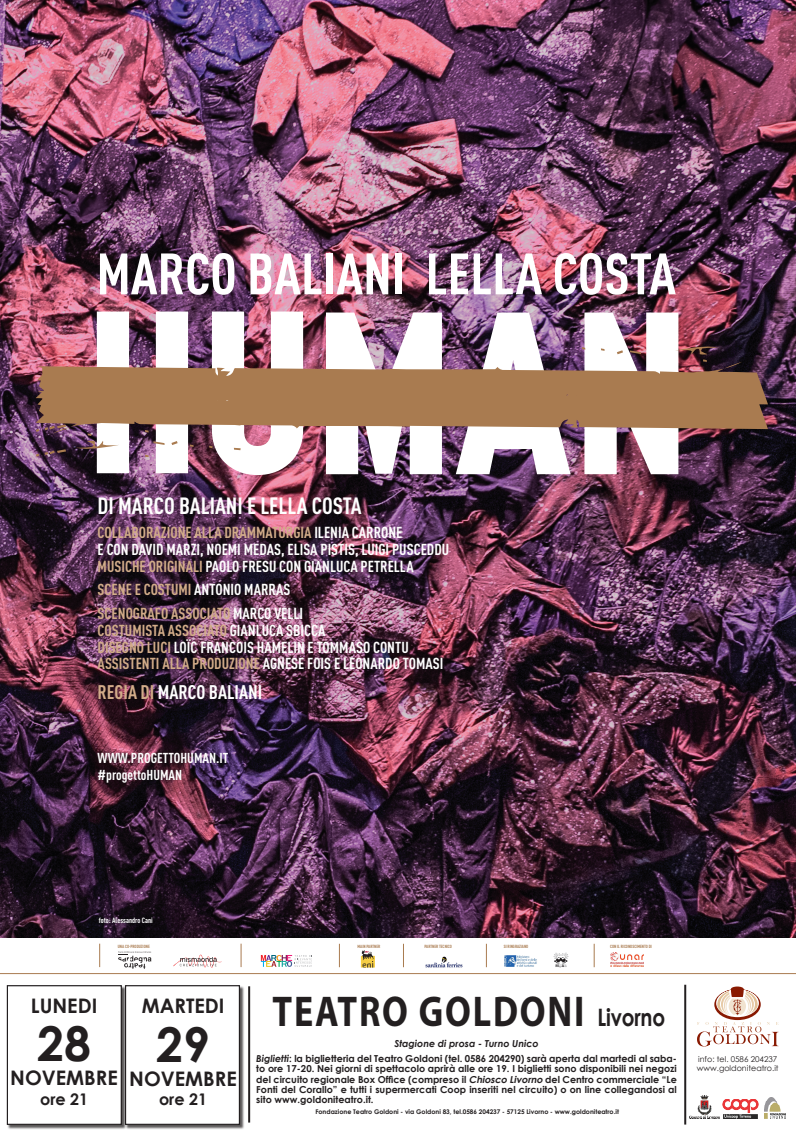
<style>
.page{position:relative;width:796px;height:1137px;background:#fff}
.page>*{position:absolute;margin:0;border:0;box-sizing:border-box;transform-origin:0 0}
.t1{font:700 57.36px "DIN Cond";color:#fff}
.t2{font:700 48px "Century Gothic";color:#231f20}
.t3{font:700 43.2px "Myriad Pro";letter-spacing:.05em;color:#231f20;scale:.83 1}
.t4{font:700 23.2px "DIN Cond";color:#fff}
.t5{font:700 20px "Century Gothic";color:#231f20}
.t6{font:700 19.44px "DIN Cond";color:#fff}
.t7{font:700 16px "Century Gothic";color:#231f20}
.t8{font:700 15.72px/16.7px "DIN Cond";color:#fff}
.t9{font:700 15.72px/24.3px "DIN Cond";color:#d2ac89}
.t10{font:700 14.2px/17.1px "DIN Cond";color:#fff}
.t11{font:700 9.6px/10.4px "Century Gothic";color:#231f20;text-align:justify}
.t12{font:italic 700 9.6px "Century Gothic";color:#231f20}
.t13{font:8px "Century Gothic";color:#231f20}
.t14{font:700 7.52px "DIN Cond";color:#fff}
.t15{font:700 6.4px "Century Gothic";color:#231f20}
.t16{font:700 4.48px "DIN Cond";color:#a97b50}
.s1{color:#d2ac89}
.s2{color:#fff}
.s3{font-family:"Century Gothic";font-size:24px}
.s4{font-style:italic}
</style>
<div class="page">
<img style="left:689px;top:1095px;width:30px;height:23px">
<img style="left:722px;top:1099px;width:36px;height:19px">
<img style="left:764px;top:1097px;width:21px;height:19px">
<svg style="left:764px;top:1116px;width:21px;height:1px"></svg>
<div style="left:7px;top:985px;width:120px;height:144px;background:#231f20;opacity:.75"></div>
<div style="left:7px;top:985px;width:114px;height:138px;background:#fff"></div>
<div style="left:7px;top:984px;width:115px;height:140px;border:1px solid #231f20"></div>
<hr style="left:248px;top:986px;width:2px;height:136px;background:#231f20">
<hr style="left:684px;top:984px;width:2px;height:140px;background:#231f20">
<svg style="left:697px;top:986px;width:82px;height:60px"></svg>
<img style="left:0;top:0;width:796px;height:937px">
<svg style="left:326px;top:312px;width:116px;height:162px"></svg>
<svg style="left:456px;top:312px;width:115px;height:162px"></svg>
<svg style="left:45px;top:449px;width:21px;height:6px"></svg>
<svg style="left:209px;top:311px;width:94px;height:164px"></svg>
<svg style="left:45px;top:429px;width:25px;height:4px"></svg>
<img style="left:76px;top:311px;width:118px;height:162px">
<svg style="left:724px;top:361px;width:18px;height:5px"></svg>
<svg style="left:36px;top:366px;width:732px;height:63px;background:#a87d59"></svg>
<img style="left:582px;top:312px;width:136px;height:162px">
<svg style="left:118px;top:951px;width:33px;height:17px"></svg>
<svg style="left:173px;top:954px;width:49px;height:13px"></svg>
<svg style="left:361px;top:955px;width:14px;height:12px"></svg>
<svg style="left:362px;top:950px;width:12px;height:17px"></svg>
<img style="left:553px;top:952px;width:16px;height:16px">
<img style="left:504px;top:955px;width:33px;height:11px">
<img style="left:425px;top:956px;width:38px;height:11px">
<svg style="left:339px;top:943px;width:1px;height:23px"></svg>
<svg style="left:403px;top:943px;width:1px;height:23px"></svg>
<svg style="left:486px;top:943px;width:1px;height:23px"></svg>
<svg style="left:594px;top:943px;width:1px;height:23px"></svg>
<svg style="left:100px;top:943px;width:1px;height:23px"></svg>
<hr style="left:0;top:973px;width:796px;height:1px;background:#a97b50">
<svg style="left:241px;top:943px;width:1px;height:23px"></svg>
<svg style="left:261px;top:955px;width:51px;height:11px"></svg>
<img style="left:611px;top:952px;width:33px;height:14px">
<div style="left:126px;top:985px;width:119px;height:144px;background:#231f20;opacity:.75"></div>
<div style="left:126px;top:985px;width:113px;height:138px;background:#fff"></div>
<div style="left:125px;top:984px;width:115px;height:140px;border:1px solid #231f20"></div>
<p class="t1" style="left:97px;top:239px;width:581px">MARCO BALIANI LELLA COSTA</p>
<p class="t4" style="left:98px;top:491px;width:266px">DI MARCO BALIANI E LELLA COSTA</p>
<p class="t8" style="left:98px;top:524px;width:353px"><span class="s1">COLLABORAZIONE ALLA DRAMMATURGIA</span> ILENIA CARRONE<br>E CON DAVID MARZI, NOEMI MEDAS, ELISA PISTIS, LUIGI PUSCEDDU<br><span class="s1">MUSICHE ORIGINALI</span> PAOLO FRESU CON GIANLUCA PETRELLA</p>
<p class="t9" style="left:98px;top:576px;width:207px">SCENE E COSTUMI <span class="s2">ANTONIO MARRAS<br></span>SCENOGRAFO ASSOCIATO <span class="s2">MARCO VELLI</span></p>
<p class="t8" style="left:98px;top:621px;width:347px"><span class="s1">COSTUMISTA ASSOCIATO</span> GIANLUCA SBICCA<br><span class="s1">DISEGNO LUCI</span> LOÏC FRANCOIS HAMELIN E TOMMASO CONTU<br><span class="s1">ASSISTENTI ALLA PRODUZIONE</span> AGNESE FOIS E LEONARDO TOMASI</p>
<p class="t6" style="left:98px;top:680px;width:166px"><span class="s1">REGIA DI</span> MARCO BALIANI</p>
<p class="t10" style="left:98px;top:749px;width:132px">WWW.PROGETTOHUMAN.IT #progettoHUMAN</p>
<p class="t14" style="left:99px;top:915px;width:56px">foto: Alessandro Cani</p>
<p class="t16" style="left:118px;top:943px;width:33px">UNA CO-PRODUZIONE</p>
<p class="t16" style="left:358px;top:943px;width:24px">MAIN PARTNER</p>
<p class="t16" style="left:424px;top:943px;width:29px">PARTNER TECNICO</p>
<p class="t16" style="left:504px;top:943px;width:26px">SI RINGRAZIANO</p>
<p class="t16" style="left:610px;top:943px;width:43px">CON IL RICONOSCIMENTO DI</p>
<p class="t5" style="left:31px;top:993px;width:68px">LUNEDI</p>
<p class="t2" style="left:37px;top:1013px;width:55px">28</p>
<p class="t5" style="left:10px;top:1065px;width:109px">NOVEMBRE</p>
<p class="t7" style="left:40px;top:1088px;width:49px">ore 21</p>
<p class="t5" style="left:142px;top:993px;width:84px">MARTEDI</p>
<p class="t2" style="left:156px;top:1013px;width:55px">29</p>
<p class="t5" style="left:129px;top:1065px;width:109px">NOVEMBRE</p>
<p class="t7" style="left:159px;top:1088px;width:49px">ore 21</p>
<p class="t3" style="left:273px;top:983px;width:474px">TEATRO GOLDONI <span class="s3">Livorno</span></p>
<p class="t12" style="left:394px;top:1036px;width:146px">Stagione di prosa - Turno Unico</p>
<p class="t11" style="left:256px;top:1052px;width:422px"><span class="s4">Biglietti</span>: la biglietteria del Teatro Goldoni (tel. 0586 204290) sarà aperta dal martedi al saba&shy;to ore 17-20. Nei giorni di spettacolo aprirà alle ore 19. I biglietti sono disponibili nei negozi del circuito regionale Box Office (compreso il <span class="s4">Chiosco Livorno</span> del Centro commerciale “Le Fonti del Corallo” e tutti i supermercati Coop inseriti nel circuito) o on line collegandosi al sito www.goldoniteatro.it.</p>
<p class="t15" style="left:315px;top:1106px;width:305px">Fondazione Teatro Goldoni - via Goldoni 83, tel.0586 204237 - 57125 Livorno - www.goldoniteatro.it</p>
<p class="t13" style="left:698px;top:1053px;width:81px">info: tel. 0586 204237</p>
<p class="t13" style="left:697px;top:1062px;width:83px">www.goldoniteatro.it</p>
</div>
